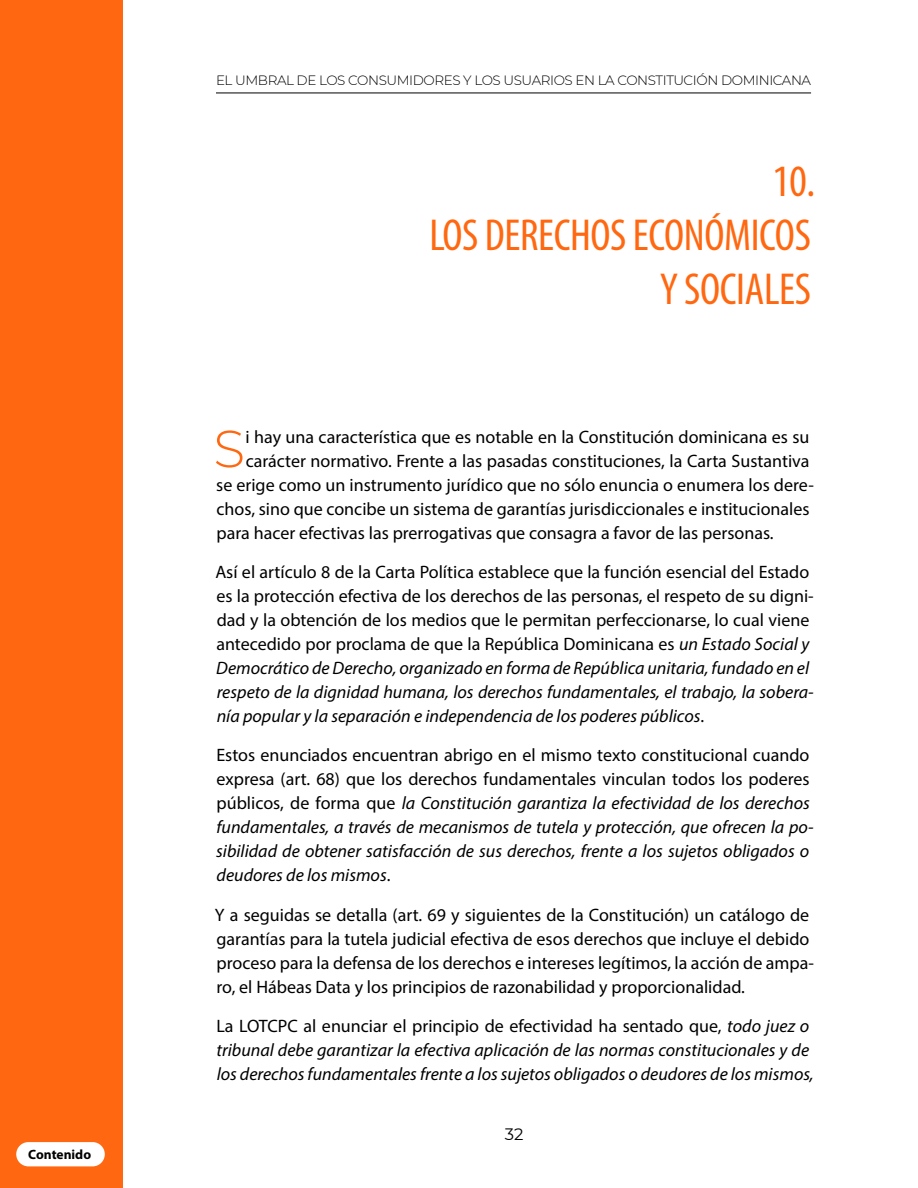
<style>
.page{position:relative;width:918px;height:1188px;background:#fff}
.page>*{position:absolute;margin:0;border:0;box-sizing:border-box;transform-origin:0 0}
.t1{font:300 52.35px "Montserrat";color:#ff6810}
.t2{font:condensed 45px/54px "Myriad Pro";letter-spacing:-.01em;color:#ff6810;text-align:right}
.t3{font:18px/24px "Myriad Pro";color:#000}
.t4{font:italic 18px/24px "Myriad Pro";color:#000}
.t5{font:16.5px "Montserrat";color:#000}
.t6{font:300 13.5px "Montserrat";letter-spacing:-.03em;color:#000}
.t7{font:700 13.5px "Myriad Pro";color:#000}
.s1{font-style:italic}
.s2{font-style:normal}
</style>
<div class="page">
<div style="left:0;top:1px;width:122px;height:1187px;background:#ff6810"></div>
<hr style="left:216px;top:93px;width:595px;height:1px;background:#000">
<div style="left:16px;top:1142px;width:89px;height:24px;background:#fff;border-radius:12px"></div>
<p class="t7" style="left:28px;top:1146px;width:64px">Contenido</p>
<p class="t6" style="left:216px;top:71px;width:597px">EL UMBRAL DE LOS CONSUMIDORES Y LOS USUARIOS EN LA CONSTITUCIÓN DOMINICANA</p>
<h2 class="t2" style="left:429px;top:153px;width:387px">10.<br>LOS DERECHOS ECONÓMICOS<br>Y SOCIALES</h2>
<h1 class="t1" style="left:213px;top:413px;width:33px">S</h1>
<p class="t3" style="left:246px;top:425px;width:565px">i hay una característica que es notable en la Constitución dominicana es su</p>
<p class="t3" style="left:246px;top:449px;width:565px">carácter normativo. Frente a las pasadas constituciones, la Carta Sustantiva</p>
<p class="t3" style="left:216px;top:473px;width:599px">se erige como un instrumento jurídico que no sólo enuncia o enumera los dere-</p>
<p class="t3" style="left:216px;top:497px;width:595px">chos, sino que concibe un sistema de garantías jurisdiccionales e institucionales</p>
<p class="t3" style="left:217px;top:521px;width:559px">para hacer efectivas las prerrogativas que consagra a favor de las personas.</p>
<p class="t3" style="left:215px;top:560px;width:600px">Así el artículo 8 de la Carta Política establece que la función esencial del Estado es la protección efectiva de los derechos de las personas, el respeto de su digni&shy;dad y la obtención de los medios que le permitan perfeccionarse, lo cual viene antecedido por proclama de que la República Dominicana es <span class="s1">un Estado Social y Democrático de Derecho, organizado en forma de República unitaria, fundado en el respeto de la dignidad humana, los derechos fundamentales, el trabajo, la sobera&shy;nía popular y la separación e independencia de los poderes públicos</span>.</p>
<p class="t4" style="left:216px;top:743px;width:599px"><span class="s2">Estos enunciados encuentran abrigo en el mismo texto constitucional cuando expresa (art. 68) que los derechos fundamentales vinculan todos los poderes públicos, de forma que</span> la Constitución garantiza la efectividad de los derechos fundamentales, a través de mecanismos de tutela y protección, que ofrecen la po&shy;sibilidad de obtener satisfacción de sus derechos, frente a los sujetos obligados o deudores de los mismos<span class="s2">.</span></p>
<p class="t3" style="left:215px;top:902px;width:601px">Y a seguidas se detalla (art. 69 y siguientes de la Constitución) un catálogo de garantías para la tutela judicial efectiva de esos derechos que incluye el debido proceso para la defensa de los derechos e intereses legítimos, la acción de ampa&shy;ro, el Hábeas Data y los principios de razonabilidad y proporcionalidad.</p>
<p class="t4" style="left:216px;top:1013px;width:599px"><span class="s2">La LOTCPC al enunciar el principio de efectividad ha sentado que,</span> todo juez o tribunal debe garantizar la efectiva aplicación de las normas constitucionales y de los derechos fundamentales frente a los sujetos obligados o deudores de los mismos,</p>
<p class="t5" style="left:505px;top:1123px;width:20px">32</p>
</div>
